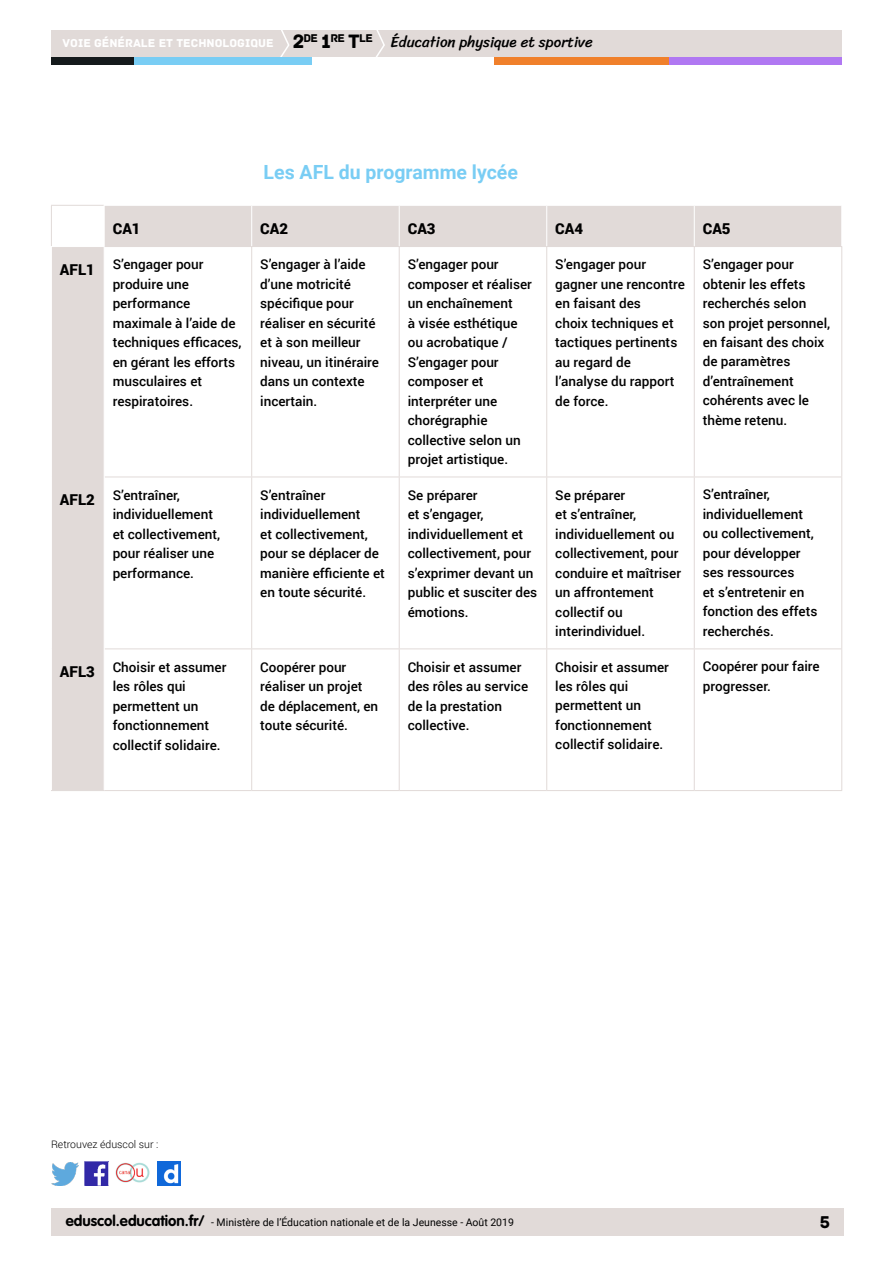
<style>
.page{position:relative;width:893px;height:1263px;background:#fff}
.page>*{position:absolute;margin:0;border:0;box-sizing:border-box;transform-origin:0 0}
.t1{font:700 19.5px "Roboto";color:#79cdf4}
.t2{font:18px "Archive";color:#000}
.t3{font:15px "Sriracha";color:#000}
.t4{font:900 15px "Roboto";color:#000}
.t5{font:500 13.5px/19.5px "Roboto";color:#000}
.t6{font:12px "Archive";color:#fff}
.t7{font:11.85px "Archive";color:#000}
.t8{font:10.5px "Roboto";color:#000}
.t9{font:300 10.5px "Roboto";color:#000}
.s1{font-size:20.4px;color:#000}
.s2{font-size:20.4px}
.s3{font-weight:900;font-size:15px}
.s4{font-family:"VAG Rounded Std";font-weight:700;font-size:15px}
</style>
<div class="page">
<div style="left:51px;top:1209px;width:792px;height:27px;background:#e1dad8"></div>
<img style="left:85px;top:1162px;width:23px;height:23px">
<img style="left:51px;top:1163px;width:28px;height:22px">
<img style="left:158px;top:1162px;width:22px;height:23px">
<img style="left:115px;top:1162px;width:35px;height:21px">
<div style="left:51px;top:30px;width:791px;height:27px;background:#e1dad8"></div>
<svg style="left:280px;top:30px;width:10px;height:27px"></svg>
<svg style="left:376px;top:30px;width:9px;height:27px"></svg>
<div style="left:133px;top:57px;width:179px;height:8px;background:#79cdf4"></div>
<div style="left:51px;top:57px;width:82px;height:8px;background:#141a1c"></div>
<div style="left:667px;top:57px;width:175px;height:8px;background:#b078f2"></div>
<div style="left:494px;top:57px;width:175px;height:8px;background:#f0802b"></div>
<svg style="left:52px;top:206px;width:789px;height:584px"></svg>
<hr style="left:251px;top:206px;width:1px;height:40px;background:#fff">
<hr style="left:399px;top:206px;width:1px;height:40px;background:#fff">
<hr style="left:546px;top:206px;width:1px;height:40px;background:#fff">
<hr style="left:694px;top:206px;width:1px;height:40px;background:#fff">
<hr style="left:251px;top:247px;width:1px;height:230px;background:#e1dad8">
<hr style="left:399px;top:247px;width:1px;height:230px;background:#e1dad8">
<hr style="left:546px;top:247px;width:1px;height:230px;background:#e1dad8">
<hr style="left:694px;top:247px;width:1px;height:230px;background:#e1dad8">
<hr style="left:52px;top:477px;width:52px;height:1px;background:#e1dad8">
<hr style="left:105px;top:477px;width:147px;height:1px;background:#e1dad8">
<hr style="left:252px;top:477px;width:147px;height:1px;background:#e1dad8">
<hr style="left:251px;top:477px;width:1px;height:171px;background:#e1dad8">
<hr style="left:399px;top:477px;width:148px;height:1px;background:#e1dad8">
<hr style="left:399px;top:477px;width:1px;height:171px;background:#e1dad8">
<hr style="left:547px;top:477px;width:147px;height:1px;background:#e1dad8">
<hr style="left:546px;top:477px;width:1px;height:171px;background:#e1dad8">
<hr style="left:694px;top:477px;width:148px;height:1px;background:#e1dad8">
<hr style="left:694px;top:477px;width:1px;height:171px;background:#e1dad8">
<hr style="left:52px;top:648px;width:52px;height:1px;background:#e1dad8">
<hr style="left:105px;top:648px;width:147px;height:1px;background:#e1dad8">
<hr style="left:252px;top:648px;width:147px;height:1px;background:#e1dad8">
<hr style="left:251px;top:649px;width:1px;height:141px;background:#e1dad8">
<hr style="left:399px;top:648px;width:148px;height:1px;background:#e1dad8">
<hr style="left:399px;top:649px;width:1px;height:141px;background:#e1dad8">
<hr style="left:547px;top:648px;width:147px;height:1px;background:#e1dad8">
<hr style="left:546px;top:649px;width:1px;height:141px;background:#e1dad8">
<hr style="left:694px;top:648px;width:148px;height:1px;background:#e1dad8">
<hr style="left:694px;top:649px;width:1px;height:141px;background:#e1dad8">
<hr style="left:51px;top:205px;width:53px;height:1px;background:#e1dad8">
<hr style="left:51px;top:206px;width:1px;height:40px;background:#e1dad8">
<hr style="left:841px;top:247px;width:1px;height:230px;background:#e1dad8">
<hr style="left:841px;top:477px;width:1px;height:171px;background:#e1dad8">
<hr style="left:841px;top:649px;width:1px;height:141px;background:#e1dad8">
<hr style="left:104px;top:790px;width:148px;height:1px;background:#e1dad8">
<hr style="left:252px;top:790px;width:147px;height:1px;background:#e1dad8">
<hr style="left:399px;top:790px;width:148px;height:1px;background:#e1dad8">
<hr style="left:547px;top:790px;width:147px;height:1px;background:#e1dad8">
<hr style="left:694px;top:790px;width:148px;height:1px;background:#e1dad8">
<hr style="left:104px;top:206px;width:1px;height:40px;background:#fff">
<hr style="left:105px;top:246px;width:147px;height:1px;background:#e1dad8">
<hr style="left:252px;top:246px;width:147px;height:1px;background:#e1dad8">
<hr style="left:399px;top:246px;width:148px;height:1px;background:#e1dad8">
<hr style="left:547px;top:246px;width:147px;height:1px;background:#e1dad8">
<hr style="left:694px;top:246px;width:148px;height:1px;background:#e1dad8">
<hr style="left:51px;top:246px;width:54px;height:1px;background:#fff">
<hr style="left:104px;top:247px;width:1px;height:230px;background:#fff">
<hr style="left:104px;top:477px;width:1px;height:172px;background:#fff">
<hr style="left:104px;top:649px;width:1px;height:141px;background:#fff">
<hr style="left:51px;top:790px;width:53px;height:1px;background:#e1dad8">
<p class="t6" style="left:63px;top:36px;width:243px">VOIE GÉNÉRALE ET TECHNOLOGIQUE <span class="s1">2</span></p>
<p class="t3" style="left:391px;top:33px;width:204px">Éducation physique et sportive</p>
<p class="t7" style="left:304px;top:31px;width:71px">DE <span class="s2">1</span>RE <span class="s2">T</span>LE</p>
<h1 class="t1" style="left:264px;top:159px;width:256px">Les AFL du programme lycée</h1>
<p class="t4" style="left:113px;top:218px;width:29px">CA1</p>
<p class="t4" style="left:260px;top:218px;width:29px">CA2</p>
<p class="t4" style="left:408px;top:218px;width:29px">CA3</p>
<p class="t4" style="left:555px;top:218px;width:29px">CA4</p>
<p class="t4" style="left:703px;top:218px;width:29px">CA5</p>
<p class="t5" style="left:113px;top:254px;width:130px;text-indent:-53px"><span class="s3">AFL1</span> S’engager pour produire une performance maximale à l’aide de techniques efficaces, en gérant les efforts musculaires et respiratoires.</p>
<p class="t5" style="left:260px;top:254px;width:120px">S’engager à l’aide d’une motricité spécifique pour réaliser en sécurité et à son meilleur niveau, un itinéraire dans un contexte incertain.</p>
<p class="t5" style="left:408px;top:254px;width:126px">S’engager pour composer et réaliser un enchaînement<br>à visée esthétique ou acrobatique /<br>S’engager pour composer et interpréter une chorégraphie collective selon un projet artistique.</p>
<p class="t5" style="left:555px;top:254px;width:131px">S’engager pour gagner une rencontre en faisant des<br>choix techniques et tactiques pertinents au regard de l’analyse du rapport de force.</p>
<p class="t5" style="left:703px;top:254px;width:129px">S’engager pour obtenir les effets recherchés selon son projet personnel, en faisant des choix de paramètres d’entraînement cohérents avec le thème retenu.</p>
<p class="t5" style="left:113px;top:484px;width:109px;text-indent:-53px"><span class="s3">AFL2</span> S’entraîner, individuellement et collectivement, pour réaliser une performance.</p>
<p class="t5" style="left:260px;top:484px;width:126px">S’entraîner individuellement<br>et collectivement, pour se déplacer de manière efficiente et en toute sécurité.</p>
<p class="t5" style="left:408px;top:484px;width:131px">Se préparer<br>et s’engager, individuellement et collectivement, pour s’exprimer devant un public et susciter des émotions.</p>
<p class="t5" style="left:555px;top:484px;width:127px">Se préparer<br>et s’entraîner, individuellement ou collectivement, pour conduire et maîtriser un affrontement collectif ou interindividuel.</p>
<p class="t5" style="left:703px;top:484px;width:116px">S’entraîner, individuellement ou collectivement, pour développer ses ressources<br>et s’entretenir en fonction des effets recherchés.</p>
<p class="t5" style="left:113px;top:656px;width:115px;text-indent:-53px"><span class="s3">AFL3</span> Choisir et assumer les rôles qui permettent un fonctionnement collectif solidaire.</p>
<p class="t5" style="left:260px;top:656px;width:120px">Coopérer pour réaliser un projet de déplacement, en toute sécurité.</p>
<p class="t5" style="left:408px;top:656px;width:122px">Choisir et assumer des rôles au service de la prestation collective.</p>
<p class="t5" style="left:555px;top:656px;width:115px">Choisir et assumer les rôles qui permettent un fonctionnement collectif solidaire.</p>
<p class="t5" style="left:703px;top:656px;width:118px">Coopérer pour faire progresser.</p>
<p class="t9" style="left:51px;top:1137px;width:109px">Retrouvez éduscol sur :</p>
<p class="t8" style="left:66px;top:1215px;width:450px"><span class="s4">eduscol.education.fr/</span> - Ministère de l’Éducation nationale et de la Jeunesse - Août 2019</p>
<h2 class="t2" style="left:820px;top:1211px;width:12px">5</h2>
</div>
